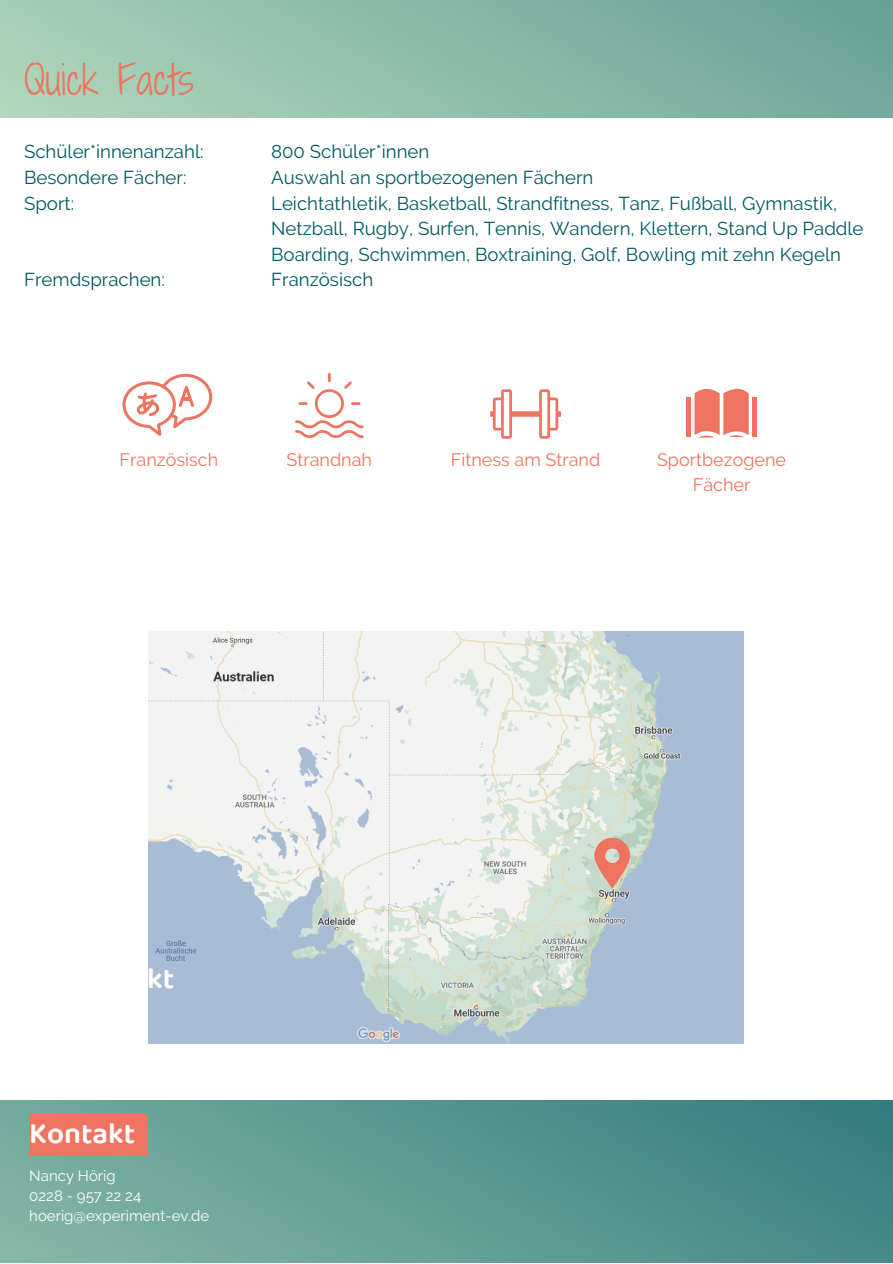
<style>
.page{position:relative;width:893px;height:1264px;background:#fff}
.page>*{position:absolute;margin:0;border:0;box-sizing:border-box;transform-origin:0 0}
.t1{font:39px "Shadows Into Light Two";color:#ee7461}
.t2{font:600 30px "Baloo Tamma 2";color:#fff}
.t3{font:18.6px/25.7px "Raleway";color:#005a5f}
.t4{font:18px "Raleway";color:#ee7461}
.t5{font:15px "Raleway";color:#fff}
</style>
<div class="page">
<img style="left:149px;top:631px;width:594px;height:412px">
<svg style="left:594px;top:837px;width:36px;height:51px;background:#dc9f8e"></svg>
<div style="left:0;top:0;width:892px;height:118px;background:linear-gradient(to right,#acd3b8,#6ca59a)"></div>
<div style="left:0;top:1099px;width:892px;height:163px;background:linear-gradient(to right,#7fb1a2,#3c8284)"></div>
<div style="left:29px;top:1113px;width:119px;height:42px;background:#ee7461"></div>
<svg style="left:122px;top:374px;width:90px;height:62px"></svg>
<svg style="left:490px;top:389px;width:71px;height:50px"></svg>
<hr style="left:686px;top:397px;width:4px;height:40px;background:#ee7461">
<svg style="left:694px;top:389px;width:54px;height:48px;background:#f18c7d"></svg>
<hr style="left:752px;top:397px;width:4px;height:40px;background:#ee7461">
<svg style="left:295px;top:373px;width:68px;height:65px"></svg>
<p class="t1" style="left:24px;top:51px;width:171px">Quick Facts</p>
<p class="t3" style="left:24px;top:139px;width:181px">Schüler*innenanzahl:</p>
<p class="t3" style="left:24px;top:164px;width:164px">Besondere Fächer:</p>
<p class="t3" style="left:24px;top:190px;width:52px">Sport:</p>
<p class="t3" style="left:24px;top:267px;width:142px">Fremdsprachen:</p>
<p class="t3" style="left:271px;top:139px;width:160px">800 Schüler*innen</p>
<p class="t3" style="left:271px;top:164px;width:324px">Auswahl an sportbezogenen Fächern</p>
<p class="t3" style="left:271px;top:190px;width:594px">Leichtathletik, Basketball, Strandfitness, Tanz, Fußball, Gymnastik,<br>Netzball, Rugby, Surfen, Tennis, Wandern, Klettern, Stand Up Paddle<br>Boarding, Schwimmen, Boxtraining, Golf, Bowling mit zehn Kegeln</p>
<p class="t3" style="left:271px;top:267px;width:104px">Französisch</p>
<p class="t4" style="left:120px;top:449px;width:100px">Französisch</p>
<p class="t4" style="left:286px;top:449px;width:87px">Strandnah</p>
<p class="t4" style="left:451px;top:449px;width:151px">Fitness am Strand</p>
<p class="t4" style="left:657px;top:449px;width:130px">Sportbezogene</p>
<p class="t4" style="left:692px;top:474px;width:59px">Fächer</p>
<p class="t2" style="left:29px;top:1114px;width:108px">Kontakt</p>
<p class="t5" style="left:29px;top:1166px;width:88px">Nancy Hörig</p>
<p class="t5" style="left:29px;top:1186px;width:113px">0228 - 957 22 24</p>
<p class="t5" style="left:29px;top:1207px;width:182px">hoerig@experiment-ev.de</p>
</div>
